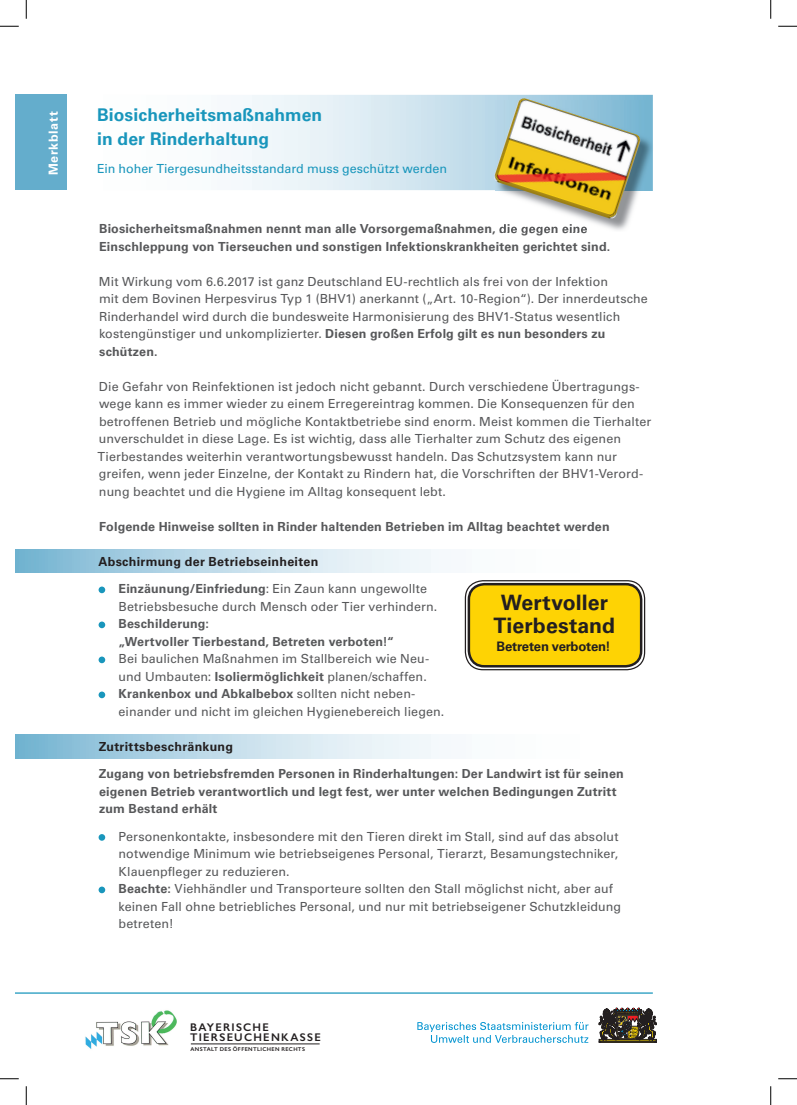
<style>
.page{position:relative;width:797px;height:1105px;background:#fff}
.page>*{position:absolute;margin:0;border:0;box-sizing:border-box;transform-origin:0 0}
.t1{font:700 21.25px/23.8px "Univers LT Std";letter-spacing:.005em;color:#231f20;text-align:center}
.t2{font:700 17.5px/23.8px "Univers LT Std";letter-spacing:.005em;color:#1996bc}
.t3{font:700 13.12px "Univers LT Std";letter-spacing:-.02em;color:#231f20}
.t4{font:12.5px/17.5px "Univers LT Std";letter-spacing:.01em;color:#57585a}
.t5{font:700 12.5px/17.5px "Univers LT Std";letter-spacing:.015em;color:#57585a}
.t6{font:700 12.5px "Univers LT Std";letter-spacing:.025em;color:#231f20}
.t7{font:12.5px "Univers LT Std";color:#1996bc}
.t8{font:700 12.5px "Univers LT Std";letter-spacing:.055em;color:#fff}
.t9{font:600 11.12px/10px "Gill Sans";letter-spacing:.115em;color:#231f20}
.t10{font:600 5.62px "Gill Sans";letter-spacing:.065em;color:#231f20}
.s1{font-weight:700}
</style>
<div class="page">
<svg style="left:243px;top:95px;width:410px;height:95px;background:#d9e9f2"></svg>
<svg style="left:16px;top:549px;width:423px;height:24px;background:#bedbe9"></svg>
<svg style="left:16px;top:734px;width:423px;height:24px;background:#bedbe9"></svg>
<img style="left:85px;top:1010px;width:92px;height:39px">
<div style="left:16px;top:95px;width:51px;height:95px;background:#64adcc"></div>
<hr style="left:16px;top:992px;width:637px;height:2px;background:#1996bc">
<div style="left:99px;top:586px;width:6px;height:7px;background:#1996bc;border-radius:50%"></div>
<div style="left:99px;top:621px;width:6px;height:7px;background:#1996bc;border-radius:50%"></div>
<div style="left:99px;top:656px;width:6px;height:7px;background:#1996bc;border-radius:50%"></div>
<div style="left:99px;top:691px;width:6px;height:7px;background:#1996bc;border-radius:50%"></div>
<div style="left:99px;top:834px;width:6px;height:7px;background:#1996bc;border-radius:50%"></div>
<div style="left:99px;top:886px;width:6px;height:7px;background:#1996bc;border-radius:50%"></div>
<img style="left:586px;top:100px;width:67px;height:130px">
<img style="left:499px;top:224px;width:88px;height:8px">
<img style="left:492px;top:98px;width:150px;height:122px">
<hr style="left:191px;top:1044px;width:128px;height:1px;background:#231f20">
<svg style="left:598px;top:1008px;width:58px;height:35px;background:#554d40"></svg>
<svg style="left:417px;top:1022px;width:171px;height:21px"></svg>
<div style="left:465px;top:580px;width:180px;height:90px;border:1px solid #231f20;border-radius:18px"></div>
<div style="left:469px;top:584px;width:172px;height:82px;background:#fed304;border-radius:16px"></div>
<div style="left:467px;top:583px;width:175px;height:84px;border:2px solid #231f20;border-radius:16px"></div>
<svg style="left:0;top:25px;width:19px;height:2px"></svg>
<svg style="left:778px;top:25px;width:19px;height:2px"></svg>
<svg style="left:0;top:1078px;width:19px;height:1px"></svg>
<svg style="left:778px;top:1078px;width:19px;height:1px"></svg>
<svg style="left:25px;top:0;width:2px;height:19px"></svg>
<svg style="left:25px;top:1086px;width:2px;height:19px"></svg>
<svg style="left:770px;top:0;width:1px;height:19px"></svg>
<svg style="left:770px;top:1086px;width:1px;height:19px"></svg>
<p class="t8" style="left:46px;top:175px;width:66px;rotate:-90deg">Merkblatt</p>
<h2 class="t2" style="left:97px;top:103px;width:227px">Biosicherheitsmaßnahmen in der Rinderhaltung</h2>
<p class="t7" style="left:97px;top:161px;width:351px">Ein hoher Tiergesundheitsstandard muss geschützt werden</p>
<p class="t5" style="left:99px;top:220px;width:512px">Biosicherheitsmaßnahmen nennt man alle Vorsorgemaßnahmen, die gegen eine<br>Einschleppung von Tierseuchen und sonstigen Infektionskrankheiten gerichtet sind.</p>
<p class="t4" style="left:99px;top:273px;width:550px">Mit Wirkung vom 6.6.2017 ist ganz Deutschland EU-rechtlich als frei von der Infektion<br>mit dem Bovinen Herpesvirus Typ 1 (BHV1) anerkannt („Art. 10-Region“). Der innerdeutsche Rinderhandel wird durch die bundesweite Harmonisierung des BHV1-Status wesentlich kostengünstiger und unkomplizierter. <span class="s1">Diesen großen Erfolg gilt es nun besonders zu schützen.</span></p>
<p class="t4" style="left:98px;top:378px;width:555px">Die Gefahr von Reinfektionen ist jedoch nicht gebannt. Durch verschiedene Übertragungs&shy;wege kann es immer wieder zu einem Erregereintrag kommen. Die Konsequenzen für den betroffenen Betrieb und mögliche Kontaktbetriebe sind enorm. Meist kommen die Tierhalter unverschuldet in diese Lage. Es ist wichtig, dass alle Tierhalter zum Schutz des eigenen Tierbestandes weiterhin verantwortungsbewusst handeln. Das Schutzsystem kann nur greifen, wenn jeder Einzelne, der Kontakt zu Rindern hat, die Vorschriften der BHV1-Verord&shy;nung beachtet und die Hygiene im Alltag konsequent lebt.</p>
<p class="t5" style="left:99px;top:518px;width:512px">Folgende Hinweise sollten in Rinder haltenden Betrieben im Alltag beachtet werden</p>
<p class="t6" style="left:98px;top:554px;width:221px">Abschirmung der Betriebseinheiten</p>
<p class="t4" style="left:119px;top:580px;width:320px"><span class="s1">Einzäunung/Einfriedung</span>: Ein Zaun kann ungewollte<br>Betriebsbesuche durch Mensch oder Tier verhindern.</p>
<p class="t5" style="left:119px;top:615px;width:277px">Beschilderung:<br>„Wertvoller Tierbestand, Betreten verboten!“</p>
<p class="t4" style="left:119px;top:650px;width:327px">Bei baulichen Maßnahmen im Stallbereich wie Neu&shy;und Umbauten: <span class="s1">Isoliermöglichkeit</span> planen/schaffen.<br><span class="s1">Krankenbox und Abkalbebox</span> sollten nicht neben&shy;einander und nicht im gleichen Hygienebereich liegen.</p>
<p class="t6" style="left:99px;top:739px;width:136px">Zutrittsbeschränkung</p>
<p class="t5" style="left:99px;top:765px;width:526px">Zugang von betriebsfremden Personen in Rinderhaltungen: Der Landwirt ist für seinen eigenen Betrieb verantwortlich und legt fest, wer unter welchen Bedingungen Zutritt zum Bestand erhält</p>
<p class="t4" style="left:119px;top:828px;width:504px">Personenkontakte, insbesondere mit den Tieren direkt im Stall, sind auf das absolut notwendige Minimum wie betriebseigenes Personal, Tierarzt, Besamungstechniker, Klauenpfleger zu reduzieren.<br><span class="s1">Beachte:</span> Viehhändler und Transporteure sollten den Stall möglichst nicht, aber auf keinen Fall ohne betriebliches Personal, und nur mit betriebseigener Schutzkleidung betreten!</p>
<h1 class="t1" style="left:493px;top:590px;width:123px">Wertvoller<br>Tierbestand</h1>
<p class="t3" style="left:496px;top:639px;width:115px">Betreten verboten!</p>
<p class="t9" style="left:190px;top:1022px;width:132px">BAYERISCHE<br>TIERSEUCHENKASSE</p>
<p class="t10" style="left:190px;top:1045px;width:116px">ANSTALT DES ÖFFENTLICHEN RECHTS</p>
</div>
